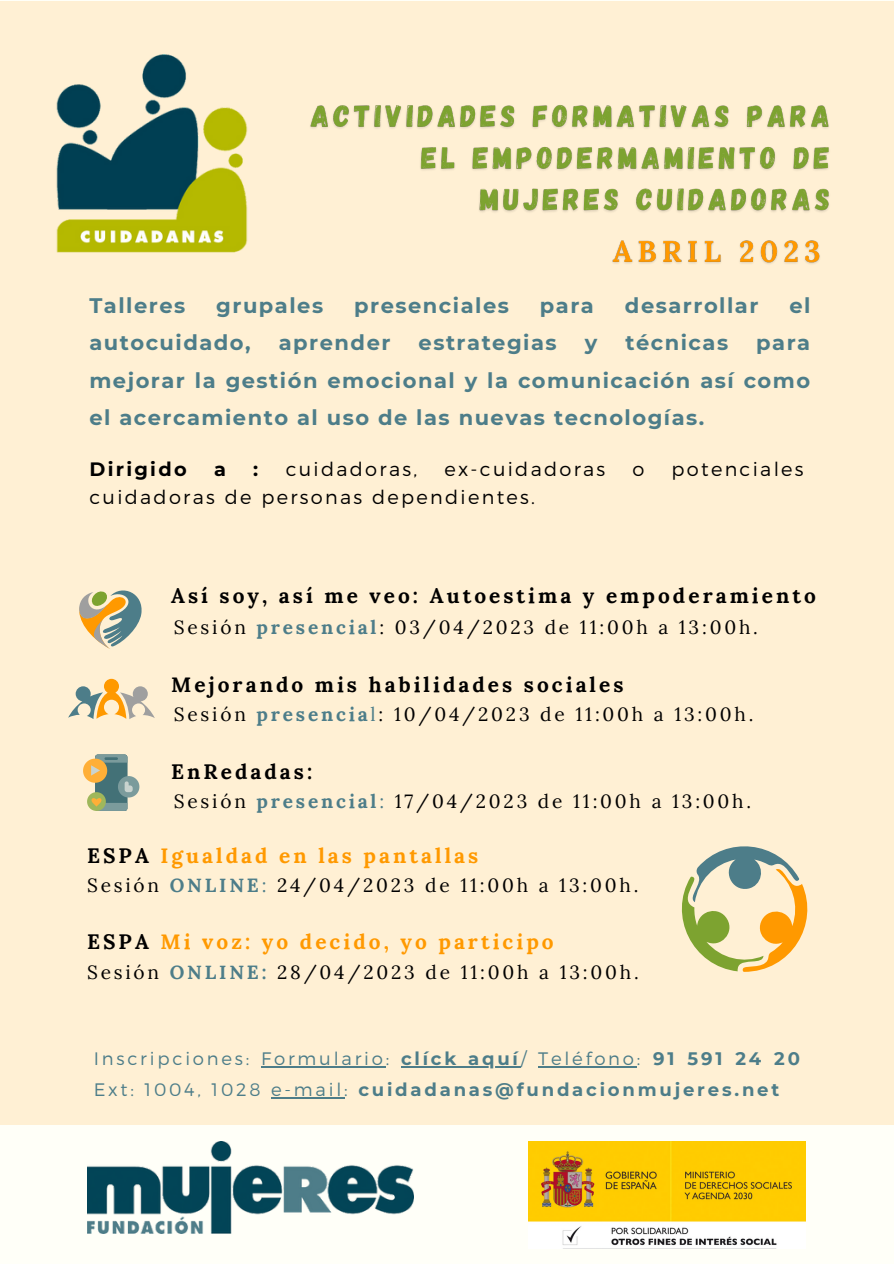
<style>
.page{position:relative;width:894px;height:1264px;background:#fff}
.page>*{position:absolute;margin:0;border:0;box-sizing:border-box;transform-origin:0 0}
.t1{font:700 21px/37.2px "Montserrat";letter-spacing:.07em;color:#4d7d89;text-align:justify}
.t2{font:700 20.85px "Lora";letter-spacing:.145em;color:#000}
.t3{font:700 20.85px "Lora";letter-spacing:.145em;color:#f90}
.t4{font:300 19.35px "Montserrat";letter-spacing:.12em;color:#000}
.t5{font:700 19.35px "Montserrat";letter-spacing:.12em;color:#000}
.t6{font:19.05px "Lora";letter-spacing:.145em;color:#000}
.t7{font:300 18px/31.5px "Montserrat";letter-spacing:.155em;color:#4d7d89}
.s1{font-weight:700;color:#4d7d89}
.s2{color:#4d7d89}
.s3{color:#000}
.s4{font-weight:700}
</style>
<div class="page">
<div style="left:0;top:0;width:893px;height:1263px;background:#fffff8"></div>
<img style="left:528px;top:1141px;width:277px;height:105px">
<img style="left:87px;top:1141px;width:326px;height:91px">
<div style="left:0;top:2px;width:893px;height:1122px;background:#fff0d4"></div>
<img style="left:56px;top:54px;width:192px;height:199px">
<img style="left:310px;top:105px;width:519px;height:107px">
<img style="left:612px;top:240px;width:208px;height:24px">
<hr style="left:261px;top:1065px;width:125px;height:2px;background:#4d7d89">
<hr style="left:401px;top:1065px;width:119px;height:2px;background:#4d7d89">
<hr style="left:538px;top:1065px;width:98px;height:2px;background:#4d7d89">
<hr style="left:271px;top:1097px;width:73px;height:1px;background:#4d7d89">
<svg style="left:79px;top:590px;width:63px;height:59px"></svg>
<div style="left:104px;top:678px;width:15px;height:15px;background:#f90;border-radius:50%"></div>
<svg style="left:68px;top:686px;width:87px;height:33px"></svg>
<svg style="left:681px;top:846px;width:127px;height:125px"></svg>
<svg style="left:83px;top:754px;width:56px;height:57px"></svg>
<p class="t1" style="left:89px;top:287px;width:97px">Talleres</p>
<p class="t1" style="left:216px;top:287px;width:108px">grupales</p>
<p class="t1" style="left:354px;top:287px;width:156px">presenciales</p>
<p class="t1" style="left:540px;top:287px;width:55px">para</p>
<p class="t1" style="left:624px;top:287px;width:135px">desarrollar</p>
<p class="t1" style="left:789px;top:287px;width:23px">el</p>
<p class="t1" style="left:89px;top:324px;width:163px">autocuidado,</p>
<p class="t1" style="left:279px;top:324px;width:113px">aprender</p>
<p class="t1" style="left:418px;top:324px;width:140px">estrategias</p>
<p class="t1" style="left:584px;top:324px;width:14px">y</p>
<p class="t1" style="left:625px;top:324px;width:104px">técnicas</p>
<p class="t1" style="left:89px;top:324px;width:722px;text-indent:666px">para mejorar la gestión emocional y la comunicación así como el acercamiento al uso de las nuevas tecnologías.</p>
<p class="t5" style="left:89px;top:457px;width:99px">Dirigido</p>
<p class="t5" style="left:214px;top:457px;width:13px">a</p>
<p class="t5" style="left:253px;top:457px;width:7px">:</p>
<p class="t4" style="left:285px;top:456px;width:133px">cuidadoras,</p>
<p class="t4" style="left:444px;top:456px;width:162px">ex-cuidadoras</p>
<p class="t4" style="left:632px;top:456px;width:13px">o</p>
<p class="t4" style="left:671px;top:456px;width:133px">potenciales</p>
<p class="t4" style="left:89px;top:485px;width:447px">cuidadoras de personas dependientes.</p>
<p class="t2" style="left:171px;top:582px;width:646px">Así soy, así me veo: Autoestima y empoderamiento</p>
<p class="t6" style="left:174px;top:615px;width:585px">Sesión <span class="s1">presencial</span>: 03/04/2023 de 11:00h a 13:00h.</p>
<p class="t2" style="left:171px;top:670px;width:454px">Mejorando mis habilidades sociales</p>
<p class="t6" style="left:174px;top:702px;width:581px">Sesión <span class="s1">presencia</span><span class="s2">l</span>: 10/04/2023 de 11:00h a 13:00h.</p>
<p class="t2" style="left:171px;top:757px;width:143px">EnRedadas:</p>
<p class="t6" style="left:174px;top:788px;width:578px">Sesión <span class="s1">presencial</span><span class="s2">:</span> 17/04/2023 de 11:00h a 13:00h.</p>
<p class="t3" style="left:87px;top:841px;width:392px"><span class="s3">ESPA</span> Igualdad en las pantallas</p>
<p class="t6" style="left:87px;top:872px;width:552px">Sesión <span class="s1">ONLINE</span><span class="s2">:</span> 24/04/2023 de 11:00h a 13:00h.</p>
<p class="t3" style="left:87px;top:928px;width:468px"><span class="s3">ESPA</span> Mi voz: yo decido, yo participo</p>
<p class="t6" style="left:87px;top:959px;width:553px">Sesión <span class="s1">ONLINE:</span> 28/04/2023 de 11:00h a 13:00h.</p>
<p class="t7" style="left:94px;top:1041px;width:707px">Inscripciones: Formulario: <span class="s4">clíck aquí</span>/ Teléfono: <span class="s4">91 591 24 20<br></span>Ext: 1004, 1028 e-mail: <span class="s4">cuidadanas@fundacionmujeres.net</span></p>
</div>
